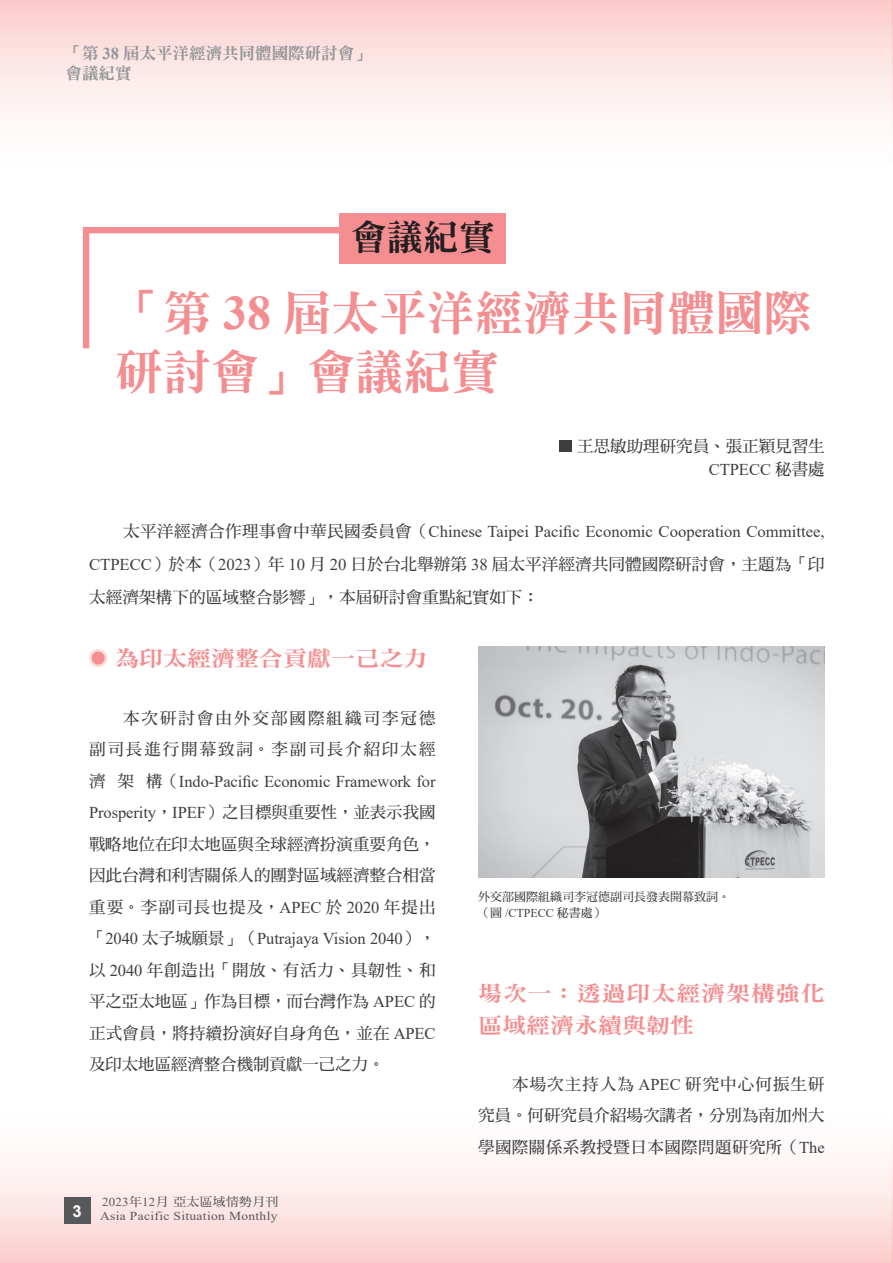
<style>
.page{position:relative;width:893px;height:1263px;background:#fff}
.page>*{position:absolute;margin:0;border:0;box-sizing:border-box;transform-origin:0 0}
.t1{font:48px/58.5px "DF Ming Std W9";color:#f48e91}
.t2{font:36px "DF Ming Std W9";color:#231f20}
.t3{font:21.6px/31.5px "DF Ming Std W9";letter-spacing:.035em;color:#f48e91;scale:1.11 1}
.t4{font:21.6px "DF Ming Std W9";color:#f48e91;scale:1.11 1}
.t5{font:16.5px/31.5px "DF Ming Std W7";color:#3e3e3f;text-align:justify}
.t6{font:16.5px "Times New Roman";letter-spacing:-.005em;color:#3e3e3f}
.t7{font:16.5px/31.5px "DF Ming Std W7";letter-spacing:.12em;color:#3e3e3f;text-align:right}
.t8{font:16.5px/19.8px "DF Ming Std W9";color:#939598}
.t9{font:700 16.5px "Arial";color:#fff}
.t10{font:12.15px "Times New Roman";letter-spacing:.025em;color:#57585a;scale:1.11 1}
.t11{font:12.15px "DF Ming Std W7";letter-spacing:.025em;color:#57585a;scale:1.06 1}
.t12{font:12px "DF Ming Std W7";color:#3e3e3f}
.t13{font:12px "Times New Roman";color:#3e3e3f}
.s1{font-family:"Times New Roman";font-weight:700}
.s2{font-family:"DF Ming Std W7"}
.s3{font-family:"Times New Roman"}
</style>
<div class="page">
<div style="left:0;top:1119px;width:893px;height:144px;background:linear-gradient(to bottom,#fff,#fad1d0)"></div>
<div style="left:0;top:0;width:893px;height:161px;background:linear-gradient(to bottom,#fad0ce,#fff)"></div>
<div style="left:64px;top:1197px;width:27px;height:26px;background:#57585a"></div>
<svg style="left:892px;top:1119px;width:1px;height:144px"></svg>
<svg style="left:892px;top:0;width:1px;height:161px"></svg>
<svg style="left:83px;top:227px;width:423px;height:121px"></svg>
<div style="left:340px;top:213px;width:166px;height:50px;background:#f48e91"></div>
<div style="left:559px;top:440px;width:12px;height:12px;background:#3e3e3f"></div>
<svg style="left:89px;top:649px;width:18px;height:18px"></svg>
<div style="left:92px;top:651px;width:13px;height:14px;background:#f48e91;border-radius:50%"></div>
<img style="left:478px;top:646px;width:347px;height:231px">
<p class="t8" style="left:66px;top:43px;width:307px">「第 <span class="s1">38</span> 屆太平洋經濟共同體國際研討會」會議紀實</p>
<h2 class="t2" style="left:351px;top:218px;width:145px">會議紀實</h2>
<h1 class="t1" style="left:115px;top:283px;width:698px">「第 <span class="s1">38</span> 屆太平洋經濟共同體國際研討會」會議紀實</h1>
<p class="t5" style="left:577px;top:430px;width:249px">王思敏助理研究員、張正穎見習生</p>
<p class="t6" style="left:709px;top:457px;width:117px">CTPECC <span class="s2">秘書處</span></p>
<p class="t6" style="left:123px;top:520px;width:703px"><span class="s2">太平洋經濟合作理事會中華民國委員會（</span>Chinese Taipei Pacific Economic Cooperation Committee,</p>
<p class="t5" style="left:89px;top:548px;width:737px;line-height:33px"><span class="s3">CTPECC</span>）於本（<span class="s3">2023</span>）年 <span class="s3">10</span> 月 <span class="s3">20</span> 日於台北舉辦第 <span class="s3">38</span> 屆太平洋經濟共同體國際研討會，主題為「印太經濟架構下的區域整合影響」，本屆研討會重點紀實如下：</p>
<h3 class="t4" style="left:115px;top:647px;width:283px">為印太經濟整合貢獻一己之力</h3>
<p class="t7" style="left:89px;top:702px;width:348px">本次研討會由外交部國際組織司李冠德<br>副司長進行開幕致詞。李副司長介紹印太經</p>
<p class="t6" style="left:89px;top:769px;width:348px"><span class="s2">濟 架 構（</span>Indo-Pacific Economic Framework for</p>
<p class="t5" style="left:89px;top:796px;width:348px"><span class="s3">Prosperity</span>，<span class="s3">IPEF</span>）之目標與重要性，並表示我國戰略地位在印太地區與全球經濟扮演重要角色，因此台灣和利害關係人的團對區域經濟整合相當重要。李副司長也提及，<span class="s3">APEC</span> 於 <span class="s3">2020</span> 年提出</p>
<p class="t6" style="left:89px;top:927px;width:348px"><span class="s2">「</span>2040 <span class="s2">太子城願景」（</span>Putrajaya Vision 2040<span class="s2">），</span></p>
<p class="t5" style="left:89px;top:954px;width:348px">以 <span class="s3">2040</span> 年創造出「開放、有活力、具韌性、和平之亞太地區」作為目標，而台灣作為 <span class="s3">APEC</span> 的正式會員，將持續扮演好自身角色，並在 <span class="s3">APEC</span>及印太地區經濟整合機制貢獻一己之力。</p>
<p class="t9" style="left:73px;top:1199px;width:11px">3</p>
<p class="t11" style="left:102px;top:1195px;width:168px"><span class="s3">2023</span>年<span class="s3">12</span>月亞太區域情勢月刊</p>
<p class="t10" style="left:100px;top:1207px;width:161px">Asia Pacific Situation Monthly</p>
<p class="t12" style="left:478px;top:890px;width:253px">外交部國際組織司李冠德副司長發表開幕致詞。</p>
<p class="t13" style="left:478px;top:904px;width:128px"><span class="s2">（圖</span> /CTPECC <span class="s2">秘書處）</span></p>
<h3 class="t3" style="left:478px;top:977px;width:314px">場次一：透過印太經濟架構強化區域經濟永續與韌性</h3>
<p class="t5" style="left:478px;top:1068px;width:348px;text-indent:34px">本場次主持人為 <span class="s3">APEC</span> 研究中心何振生研究員。何研究員介紹場次講者，分別為南加州大學國際關係系教授暨日本國際問題研究所（<span class="s3">The</span></p>
</div>
